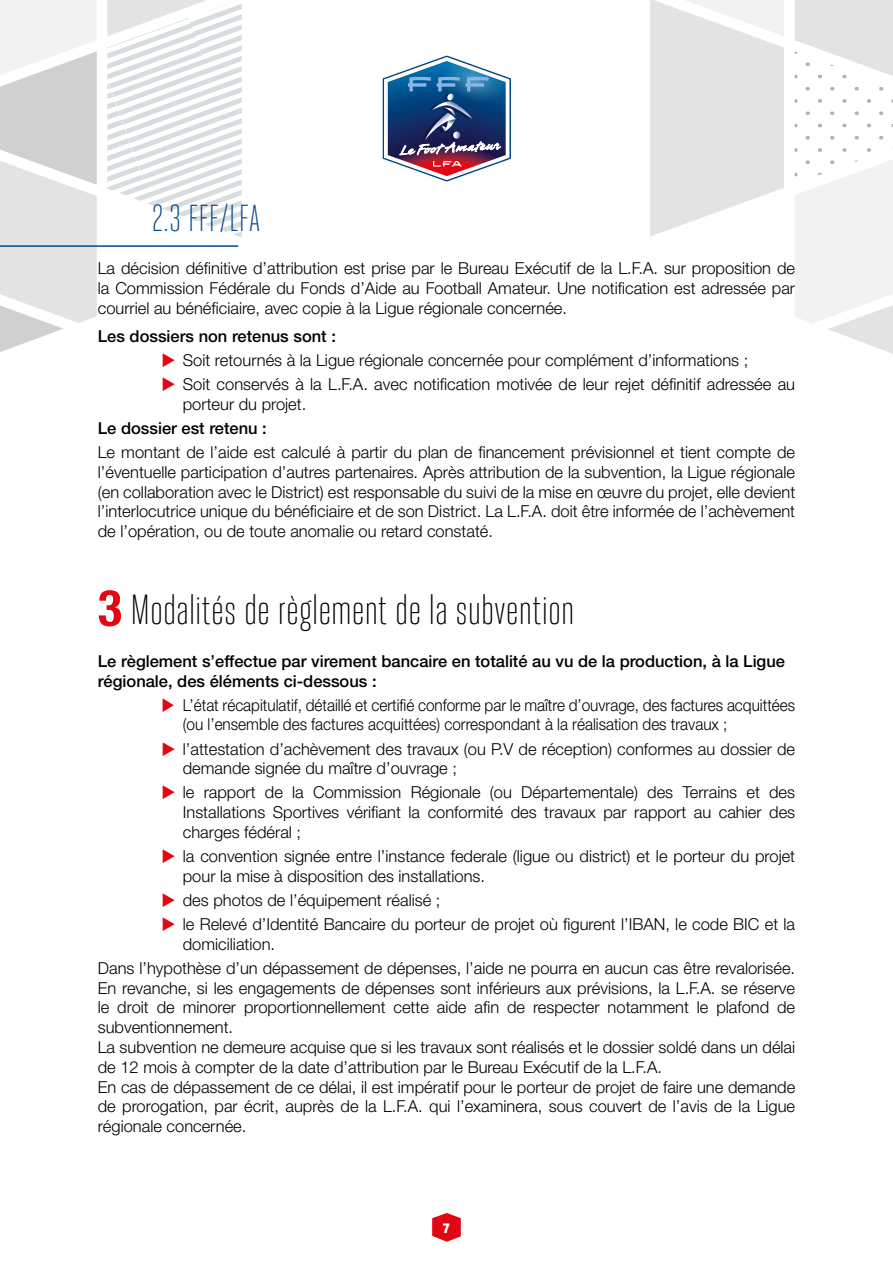
<style>
.page{position:relative;width:893px;height:1263px;background:#fff}
.page>*{position:absolute;margin:0;border:0;box-sizing:border-box;transform-origin:0 0}
.t1{font:300 42px "Heroic Condensed";color:#000}
.t2{font:300 37.5px "Heroic Condensed";color:#004687}
.t3{font:300 16.5px/19.8px "Helvetica Neue";color:#000}
.t4{font:300 16.5px/19.8px "Helvetica Neue";color:#000;scale:.93 1}
.t5{font:500 16.5px/19.8px "Helvetica Neue";color:#000}
.t6{font:900 condensed 13.5px "Helvetica Neue";color:#fff}
.s1{font-family:"Helvetica Neue";font-weight:700;font-stretch:condensed;font-size:50.4px;color:#e30613}
</style>
<div class="page">
<svg style="left:432px;top:1213px;width:29px;height:29px"></svg>
<svg style="left:650px;top:0;width:243px;height:186px"></svg>
<svg style="left:650px;top:186px;width:243px;height:168px"></svg>
<svg style="left:382px;top:55px;width:129px;height:127px"></svg>
<svg style="left:0;top:0;width:242px;height:352px"></svg>
<h2 class="t2" style="left:152px;top:197px;width:110px">2.3 FFF/LFA</h2>
<p class="t3" style="left:98px;top:258px;width:699px;text-align:justify">La décision définitive d’attribution est prise par le Bureau Exécutif de la L.F.A. sur proposition de la Commission Fédérale du Fonds d’Aide au Football Amateur. Une notification est adressée par courriel au bénéficiaire, avec copie à la Ligue régionale concernée.</p>
<p class="t5" style="left:98px;top:326px;width:240px">Les dossiers non retenus sont :</p>
<p class="t3" style="left:183px;top:348px;width:614px;line-height:24px">Soit retournés à la Ligue régionale concernée pour complément d’informations ;<br>Soit conservés à la L.F.A. avec notification motivée de leur rejet définitif adressée au</p>
<p class="t3" style="left:183px;top:394px;width:125px">porteur du projet.</p>
<p class="t5" style="left:98px;top:418px;width:171px">Le dossier est retenu :</p>
<p class="t3" style="left:98px;top:442px;width:699px;text-align:justify">Le montant de l’aide est calculé à partir du plan de financement prévisionnel et tient compte de l’éventuelle participation d’autres partenaires. Après attribution de la subvention, la Ligue régionale (en collaboration avec le District) est responsable du suivi de la mise en œuvre du projet, elle devient l’interlocutrice unique du bénéficiaire et de son District. La L.F.A. doit être informée de l’achèvement de l’opération, ou de toute anomalie ou retard constaté.</p>
<h1 class="t1" style="left:98px;top:586px;width:478px"><span class="s1">3</span> Modalités de règlement de la subvention</h1>
<p class="t5" style="left:98px;top:651px;width:689px">Le règlement s’effectue par virement bancaire en totalité au vu de la production, à la Ligue régionale, des éléments ci-dessous :</p>
<p class="t4" style="left:183px;top:694px;width:660px">L’état récapitulatif, détaillé et certifié conforme par le maître d’ouvrage, des factures acquittées (ou l’ensemble des factures acquittées) correspondant à la réalisation des travaux ;</p>
<p class="t3" style="left:183px;top:738px;width:614px">l’attestation d’achèvement des travaux (ou P.V de réception) conformes au dossier de demande signée du maître d’ouvrage ;</p>
<p class="t3" style="left:183px;top:782px;width:614px;text-align:justify">le rapport de la Commission Régionale (ou Départementale) des Terrains et des Installations Sportives vérifiant la conformité des travaux par rapport au cahier des charges fédéral ;</p>
<p class="t3" style="left:183px;top:846px;width:614px">la convention signée entre l’instance federale (ligue ou district) et le porteur du projet pour la mise à disposition des installations.</p>
<p class="t3" style="left:183px;top:888px;width:614px;line-height:24px">des photos de l’équipement réalisé ;<br>le Relevé d’Identité Bancaire du porteur de projet où figurent l’IBAN, le code BIC et la</p>
<p class="t3" style="left:98px;top:931px;width:699px;line-height:24px;text-indent:85px">domiciliation.<br>Dans l’hypothèse d’un dépassement de dépenses, l’aide ne pourra en aucun cas être revalorisée.</p>
<p class="t3" style="left:98px;top:977px;width:699px">En revanche, si les engagements de dépenses sont inférieurs aux prévisions, la L.F.A. se réserve le droit de minorer proportionnellement cette aide afin de respecter notamment le plafond de subventionnement.<br>La subvention ne demeure acquise que si les travaux sont réalisés et le dossier soldé dans un délai de 12 mois à compter de la date d’attribution par le Bureau Exécutif de la L.F.A.<br>En cas de dépassement de ce délai, il est impératif pour le porteur de projet de faire une demande de prorogation, par écrit, auprès de la L.F.A. qui l’examinera, sous couvert de l’avis de la Ligue régionale concernée.</p>
<p class="t6" style="left:443px;top:1217px;width:9px">7</p>
</div>
